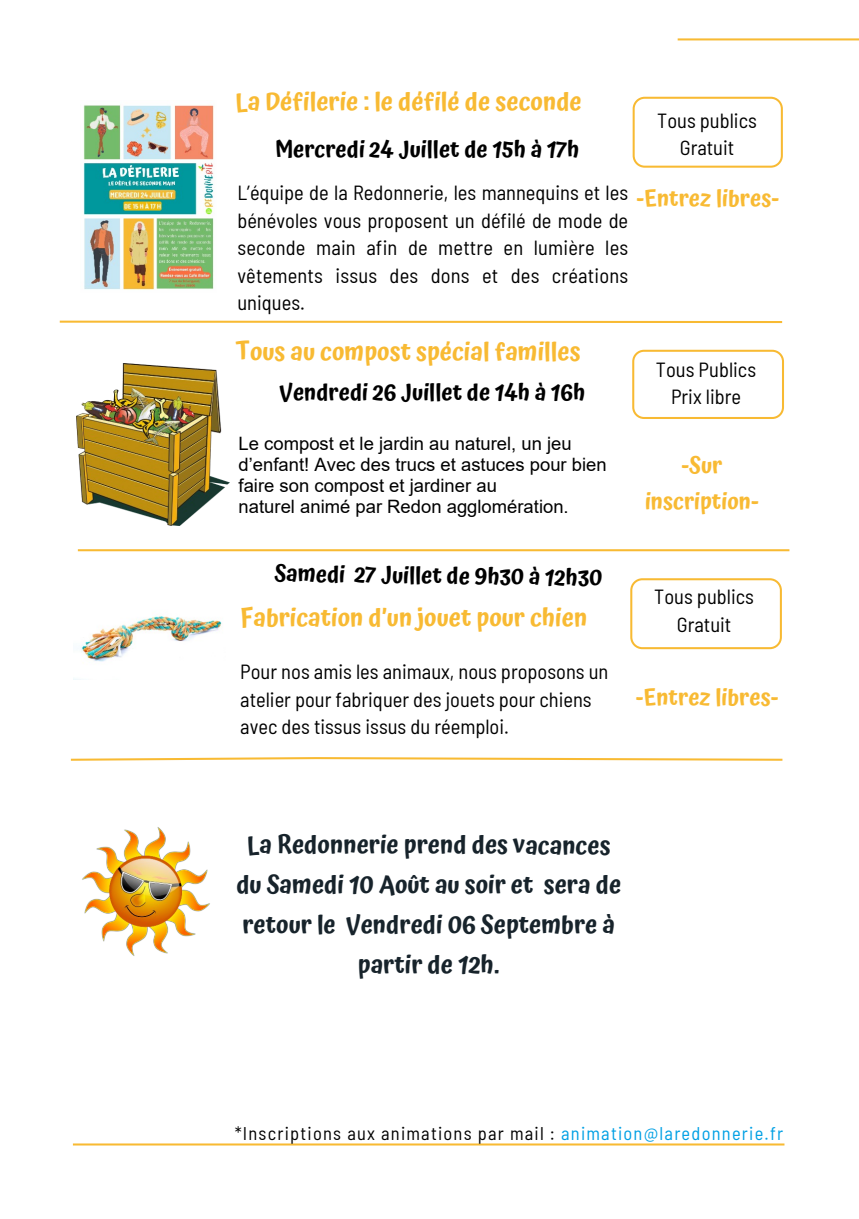
<style>
.page{position:relative;width:859px;height:1219px;background:#fff}
.page>*{position:absolute;margin:0;border:0;box-sizing:border-box;transform-origin:0 0}
.t1{font:600 24.53px/39.8px "Atma";color:#17232b;text-align:center}
.t2{font:600 24.53px "Atma";color:#f8ba33}
.t3{font:600 22.5px "Atma";color:#000}
.t4{font:600 22.5px/36.4px "Atma";color:#f8ba33;text-align:center}
.t5{font:semi-condensed 20.47px/27.7px "Barlow";color:#000;text-align:center}
.t6{font:18.45px/21.2px "Arial";color:#000}
.t7{font:semi-condensed 18.45px "Barlow";letter-spacing:.065em;color:#000}
.s1{color:#00a0e4}
</style>
<div class="page">
<div style="left:632px;top:350px;width:152px;height:69px;background:#fff;border:2px solid #f8ba33;border-radius:11px"></div>
<hr style="left:60px;top:321px;width:722px;height:2px;background:#f8ba33">
<hr style="left:78px;top:549px;width:711px;height:2px;background:#f8ba33">
<div style="left:633px;top:97px;width:150px;height:71px;background:#fff;border:2px solid #f8ba33;border-radius:11px"></div>
<hr style="left:73px;top:1143px;width:711px;height:2px;background:#f8ba33">
<hr style="left:678px;top:38px;width:181px;height:2px;background:#f8ba33">
<div style="left:630px;top:578px;width:152px;height:71px;background:#fff;border:2px solid #f8ba33;border-radius:11px"></div>
<svg style="left:70px;top:758px;width:713px;height:3px"></svg>
<img style="left:83px;top:104px;width:131px;height:186px">
<img style="left:76px;top:364px;width:153px;height:162px">
<img style="left:82px;top:827px;width:128px;height:129px">
<img style="left:73px;top:616px;width:149px;height:64px">
<p class="t2" style="left:235px;top:87px;width:348px">La Défilerie : le défilé de seconde</p>
<p class="t3" style="left:275px;top:136px;width:306px">Mercredi 24 Juillet de 15h à 17h</p>
<p class="t5" style="left:657px;top:106px;width:101px">Tous publics<br>Gratuit</p>
<p class="t5" style="left:237px;top:178px;width:392px;text-align:justify">L’équipe de la Redonnerie, les mannequins et les bénévoles vous proposent un défilé de mode de seconde main afin de mettre en lumière les vêtements issus des dons et des créations uniques.</p>
<p class="t4" style="left:636px;top:180px;width:144px">-Entrez libres-</p>
<p class="t2" style="left:236px;top:337px;width:347px">Tous au compost spécial familles</p>
<p class="t3" style="left:280px;top:379px;width:307px">Vendredi 26 Juillet de 14h à 16h</p>
<p class="t5" style="left:656px;top:355px;width:102px">Tous Publics<br>Prix libre</p>
<p class="t6" style="left:239px;top:435px;width:370px">Le compost et le jardin au naturel, un jeu d’enfant! Avec des trucs et astuces pour bien faire son compost et jardiner au<br>naturel animé par Redon agglomération.</p>
<p class="t4" style="left:645px;top:447px;width:115px">-Sur inscription-</p>
<p class="t3" style="left:275px;top:559px;width:329px;rotate:1deg">Samedi 27 Juillet de 9h30 à 12h30</p>
<p class="t2" style="left:240px;top:603px;width:349px">Fabrication d’un jouet pour chien</p>
<p class="t5" style="left:240px;top:657px;width:370px;text-align:left">Pour nos amis les animaux, nous proposons un atelier pour fabriquer des jouets pour chiens avec des tissus issus du réemploi.</p>
<p class="t5" style="left:654px;top:582px;width:101px">Tous publics<br>Gratuit</p>
<p class="t4" style="left:636px;top:679px;width:144px">-Entrez libres-</p>
<p class="t1" style="left:236px;top:825px;width:386px">La Redonnerie prend des vacances du Samedi 10 Août au soir et sera de retour le Vendredi 06 Septembre à partir de 12h.</p>
<p class="t7" style="left:235px;top:1122px;width:550px">*Inscriptions aux animations par mail : <span class="s1">animation@laredonnerie.fr</span></p>
</div>
